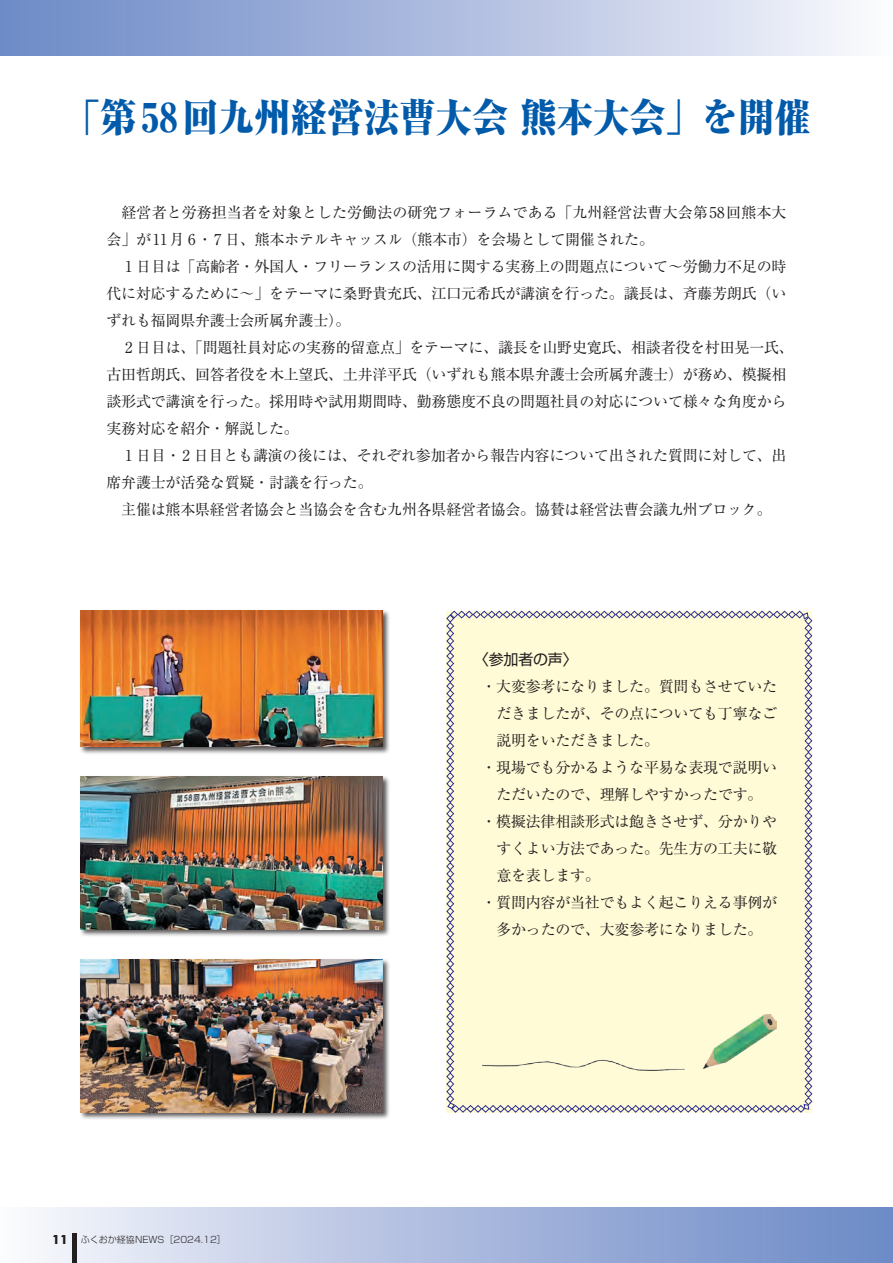
<style>
.page{position:relative;width:893px;height:1263px;background:#fff}
.page>*{position:absolute;margin:0;border:0;box-sizing:border-box;transform-origin:0 0}
.t1{font:800 expanded 39px "Ryumin Pr 6";color:#015aaa;scale:.93 1}
.t2{font:15px/27px "Ryumin Pr 6";letter-spacing:-.015em;color:#231f20}
.t3{font:15px "Shin Go Pr 6";letter-spacing:-.015em;color:#231f20}
.t4{font:300 9px "Shin Go Pr 6";color:#231f20}
.s1{font-family:"Futura BT";font-weight:700;font-size:12.75px}
</style>
<div class="page">
<div style="left:0;top:0;width:893px;height:55px;background:linear-gradient(to right,#6987c5,#f8f8fc)"></div>
<div style="left:0;top:1208px;width:893px;height:55px;background:linear-gradient(to right,#f7f7fc,#6986c5)"></div>
<div style="left:446px;top:610px;width:367px;height:503px;background:#fffbd6"></div>
<div style="left:79px;top:609px;width:311px;height:145px;background:#231f20;opacity:.75"></div>
<img style="left:81px;top:611px;width:302px;height:136px">
<div style="left:79px;top:775px;width:311px;height:162px;background:#231f20;opacity:.75"></div>
<img style="left:81px;top:777px;width:302px;height:153px">
<div style="left:79px;top:958px;width:311px;height:162px;background:#231f20;opacity:.75"></div>
<img style="left:81px;top:959px;width:302px;height:153px">
<img style="left:482px;top:1014px;width:294px;height:56px">
<div style="left:72px;top:1233px;width:5px;height:30px;background:#231f20"></div>
<h1 class="t1" style="left:64px;top:87px;width:804px">「第58回九州経営法曹大会 熊本大会」を開催</h1>
<p class="t2" style="left:107px;top:198px;width:689px">　経営者と労務担当者を対象とした労働法の研究フォーラムである「九州経営法曹大会第58回熊本大会」が11月 6・7 日、熊本ホテルキャッスル（熊本市）を会場として開催された。<br>　 1 日目は「高齢者・外国人・フリーランスの活用に関する実務上の問題点について～労働力不足の時代に対応するために～」をテーマに桑野貴充氏、江口元希氏が講演を行った。議長は、斉藤芳朗氏（いずれも福岡県弁護士会所属弁護士）。<br>　 2 日目は、「問題社員対応の実務的留意点」をテーマに、議長を山野史寛氏、相談者役を村田晃一氏、古田哲朗氏、回答者役を木上望氏、土井洋平氏（いずれも熊本県弁護士会所属弁護士）が務め、模擬相談形式で講演を行った。採用時や試用期間時、勤務態度不良の問題社員の対応について様々な角度から実務対応を紹介・解説した。<br>　 1 日目・2 日目とも講演の後には、それぞれ参加者から報告内容について出された質問に対して、出席弁護士が活発な質疑・討議を行った。<br>　主催は熊本県経営者協会と当協会を含む九州各県経営者協会。協賛は経営法曹会議九州ブロック。</p>
<p class="t4" style="left:52px;top:1232px;width:175px"><span class="s1">11</span> ふくおか経協NEWS［2024.12］</p>
<p class="t3" style="left:474px;top:647px;width:105px">〈参加者の声〉</p>
<p class="t2" style="left:481px;top:672px;width:297px">・大変参考になりました。質問もさせていた</p>
<p class="t2" style="left:496px;top:699px;width:282px">だきましたが、その点についても丁寧なご</p>
<p class="t2" style="left:496px;top:726px;width:164px">説明をいただきました。</p>
<p class="t2" style="left:481px;top:753px;width:297px">・現場でも分かるような平易な表現で説明い</p>
<p class="t2" style="left:496px;top:780px;width:268px">ただいたので、理解しやすかったです。</p>
<p class="t2" style="left:481px;top:807px;width:297px">・模擬法律相談形式は飽きさせず、分かりや</p>
<p class="t2" style="left:496px;top:834px;width:282px">すくよい方法であった。先生方の工夫に敬</p>
<p class="t2" style="left:496px;top:861px;width:105px">意を表します。</p>
<p class="t2" style="left:481px;top:888px;width:297px">・質問内容が当社でもよく起こりえる事例が</p>
<p class="t2" style="left:496px;top:915px;width:268px">多かったので、大変参考になりました。</p>
</div>
